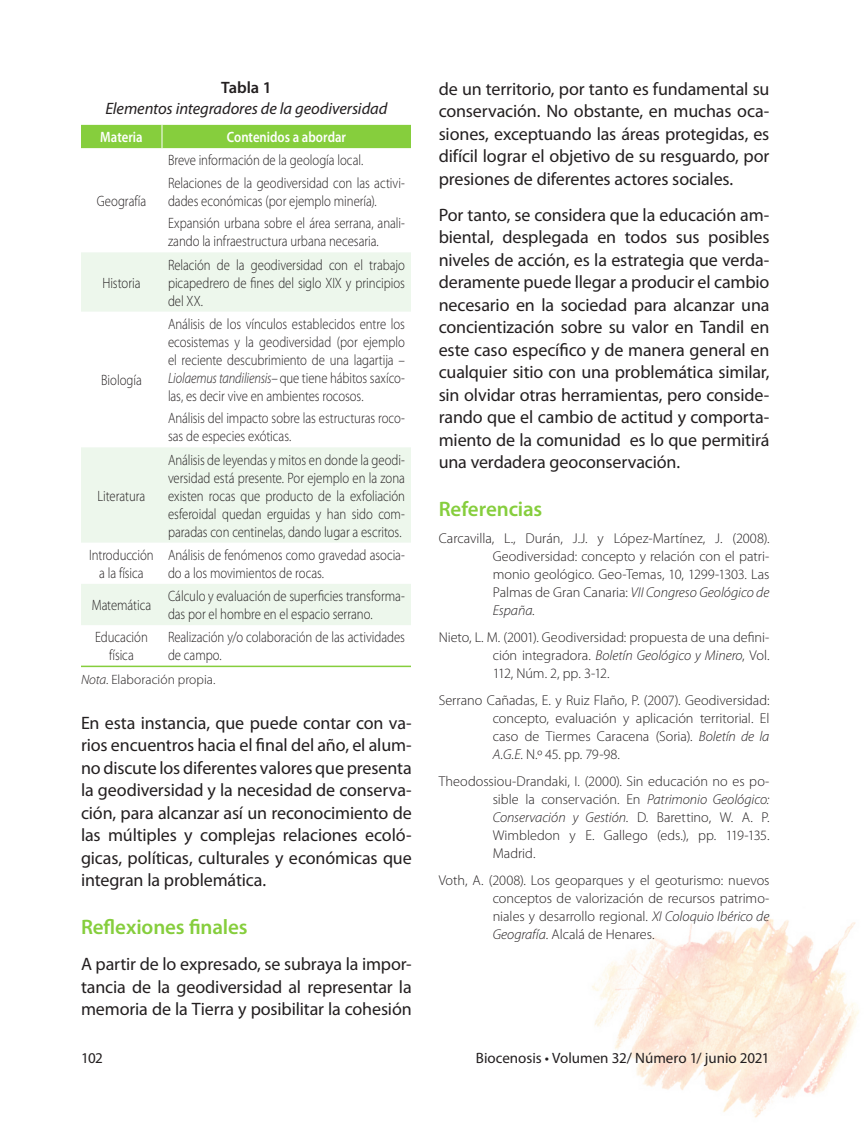
<style>
.page{position:relative;width:864px;height:1134px;background:#fff}
.page>*{position:absolute;margin:0;border:0;box-sizing:border-box;transform-origin:0 0}
.SUBTITULO_1{font:600 21px "Myriad Pro";letter-spacing:-.005em;color:#86ce3d}
.t1{font:18px/22.5px "Myriad Pro";letter-spacing:-.01em;color:#231f20;text-align:justify}
.PIE_FIGURA{font:italic 16.5px/21px "Myriad Pro";letter-spacing:-.005em;color:#231f20;text-align:center}
.TABLA_TXT{font:300 15px/18px "Myriad Pro";letter-spacing:-.005em;color:#231f20;scale:.85 1}
.t2{font:15px "Myriad Pro";color:#231f20}
.TABLA_ARRIBA{font:600 15px "Myriad Pro";color:#fff;scale:.85 1}
.BIBLIOGRAFIA{font:300 14.25px/18px "Myriad Pro";color:#231f20;text-align:justify}
.NOTA_PARA_FIGURA{font:300 13.5px "Myriad Pro";letter-spacing:.005em;color:#231f20}
.s1{font-weight:600;font-style:normal}
.s2{font-style:italic}
</style>
<div class="page">
<img style="left:592px;top:917px;width:267px;height:201px">
<svg style="left:81px;top:252px;width:330px;height:373px;fill:#edf7ec"></svg>
<div style="left:81px;top:125px;width:330px;height:23px;background:#86ce3d"></div>
<hr style="left:81px;top:666px;width:81px;height:1px;background:#86ce3d">
<hr style="left:162px;top:666px;width:249px;height:1px;background:#86ce3d">
<p class="PIE_FIGURA" style="left:105px;top:78px;width:284px"><span class="s1">Tabla 1<br></span>Elementos integradores de la geodiversidad</p>
<p class="TABLA_ARRIBA" style="left:100px;top:129px;width:51px">Materia</p>
<p class="TABLA_ARRIBA" style="left:227px;top:129px;width:142px">Contenidos a abordar</p>
<p class="TABLA_TXT" style="left:97px;top:192px;width:60px">Geografía</p>
<p class="TABLA_TXT" style="left:103px;top:274px;width:46px">Historia</p>
<p class="TABLA_TXT" style="left:101px;top:371px;width:49px">Biología</p>
<p class="TABLA_TXT" style="left:98px;top:487px;width:58px">Literatura</p>
<p class="TABLA_TXT" style="left:168px;top:152px;width:231px">Breve información de la geología local.</p>
<p class="TABLA_TXT" style="left:168px;top:174px;width:280px">Relaciones de la geodiversidad con las activi&shy;dades económicas (por ejemplo minería).</p>
<p class="TABLA_TXT" style="left:168px;top:215px;width:280px">Expansión urbana sobre el área serrana, anali&shy;zando la infraestructura urbana necesaria.</p>
<p class="TABLA_TXT" style="left:168px;top:256px;width:280px;text-align:justify">Relación de la geodiversidad con el trabajo picapedrero de fines del siglo XIX y principios del XX.</p>
<p class="TABLA_TXT" style="left:168px;top:315px;width:280px;text-align:justify">Análisis de los vínculos establecidos entre los ecosistemas y la geodiversidad (por ejemplo el reciente descubrimiento de una lagartija <span class="s2">– Liolaemus tandiliensis–</span> que tiene hábitos saxíco&shy;las, es decir vive en ambientes rocosos.</p>
<p class="TABLA_TXT" style="left:168px;top:410px;width:280px">Análisis del impacto sobre las estructuras roco&shy;sas de especies exóticas.</p>
<p class="TABLA_TXT" style="left:168px;top:451px;width:280px;text-align:justify">Análisis de leyendas y mitos en donde la geodi&shy;versidad está presente. Por ejemplo en la zona existen rocas que producto de la exfoliación esferoidal quedan erguidas y han sido com&shy;paradas con centinelas, dando lugar a escritos.</p>
<p class="TABLA_TXT" style="left:89px;top:546px;width:77px;text-align:center">Introducción a la física</p>
<p class="TABLA_TXT" style="left:168px;top:546px;width:280px">Análisis de fenómenos como gravedad asocia&shy;do a los movimientos de rocas.</p>
<p class="TABLA_TXT" style="left:92px;top:596px;width:71px">Matemática</p>
<p class="TABLA_TXT" style="left:168px;top:587px;width:280px">Cálculo y evaluación de superficies transforma&shy;das por el hombre en el espacio serrano.</p>
<p class="TABLA_TXT" style="left:95px;top:629px;width:64px;text-align:center">Educación física</p>
<p class="TABLA_TXT" style="left:168px;top:629px;width:280px">Realización y/o colaboración de las actividades de campo.</p>
<p class="NOTA_PARA_FIGURA" style="left:81px;top:672px;width:136px"><span class="s2">Nota.</span> Elaboración propia.</p>
<p class="t1" style="left:81px;top:712px;width:332px">En esta instancia, que puede contar con va&shy;rios encuentros hacia el final del año, el alum&shy;no discute los diferentes valores que presenta la geodiversidad y la necesidad de conserva&shy;ción, para alcanzar así un reconocimiento de las múltiples y complejas relaciones ecoló&shy;gicas, políticas, culturales y económicas que integran la problemática.</p>
<p class="SUBTITULO_1" style="left:81px;top:915px;width:168px">Reflexiones finales</p>
<p class="t1" style="left:81px;top:953px;width:332px">A partir de lo expresado, se subraya la impor&shy;tancia de la geodiversidad al representar la memoria de la Tierra y posibilitar la cohesión</p>
<p class="t1" style="left:439px;top:78px;width:332px">de un territorio, por tanto es fundamental su conservación. No obstante, en muchas oca&shy;siones, exceptuando las áreas protegidas, es difícil lograr el objetivo de su resguardo, por presiones de diferentes actores sociales.</p>
<p class="t1" style="left:439px;top:204px;width:332px">Por tanto, se considera que la educación am&shy;biental, desplegada en todos sus posibles niveles de acción, es la estrategia que verda&shy;deramente puede llegar a producir el cambio necesario en la sociedad para alcanzar una concientización sobre su valor en Tandil en este caso específico y de manera general en cualquier sitio con una problemática similar, sin olvidar otras herramientas, pero conside&shy;rando que el cambio de actitud y comporta&shy;miento de la comunidad es lo que permitirá una verdadera geoconservación.</p>
<p class="SUBTITULO_1" style="left:439px;top:497px;width:105px">Referencias</p>
<p class="BIBLIOGRAFIA" style="left:493px;top:529px;width:278px;text-indent:-54px">Carcavilla, L., Durán, J.J. y López-Martínez, J. (2008).<br>Geodiversidad: concepto y relación con el patri&shy;monio geológico. Geo-Temas, 10, 1299-1303. Las Palmas de Gran Canaria: <span class="s2">VII Congreso Geológico de España</span>.</p>
<p class="BIBLIOGRAFIA" style="left:493px;top:628px;width:278px;text-indent:-54px">Nieto, L. M. (2001). Geodiversidad: propuesta de una defini&shy;ción integradora. <span class="s2">Boletín Geológico y Minero</span>, Vol.<br>112, Núm. 2, pp. 3-12.</p>
<p class="BIBLIOGRAFIA" style="left:493px;top:691px;width:278px;text-indent:-54px">Serrano Cañadas, E. y Ruiz Flaño, P. (2007). Geodiversidad: concepto, evaluación y aplicación territorial. El caso de Tiermes Caracena (Soria). <span class="s2">Boletín de la A.G.E</span>. N.º 45. pp. 79-98.</p>
<p class="BIBLIOGRAFIA" style="left:493px;top:772px;width:278px;text-indent:-54px">Theodossiou-Drandaki, I. (2000). Sin educación no es po&shy;sible la conservación. En <span class="s2">Patrimonio Geológico:<br>Conservación y Gestión</span>. D. Barettino, W. A. P.<br>Wimbledon y E. Gallego (eds.), pp. 119-135.<br>Madrid.</p>
<p class="BIBLIOGRAFIA" style="left:493px;top:871px;width:278px;text-indent:-54px">Voth, A. (2008). Los geoparques y el geoturismo: nuevos conceptos de valorización de recursos patrimo&shy;niales y desarrollo regional. <span class="s2">XI Coloquio Ibérico de Geografía</span>. Alcalá de Henares.</p>
<p class="t2" style="left:81px;top:1050px;width:24px">102</p>
<p class="t2" style="left:476px;top:1050px;width:295px">Biocenosis • Volumen 32/ Número 1/ junio 2021</p>
</div>
